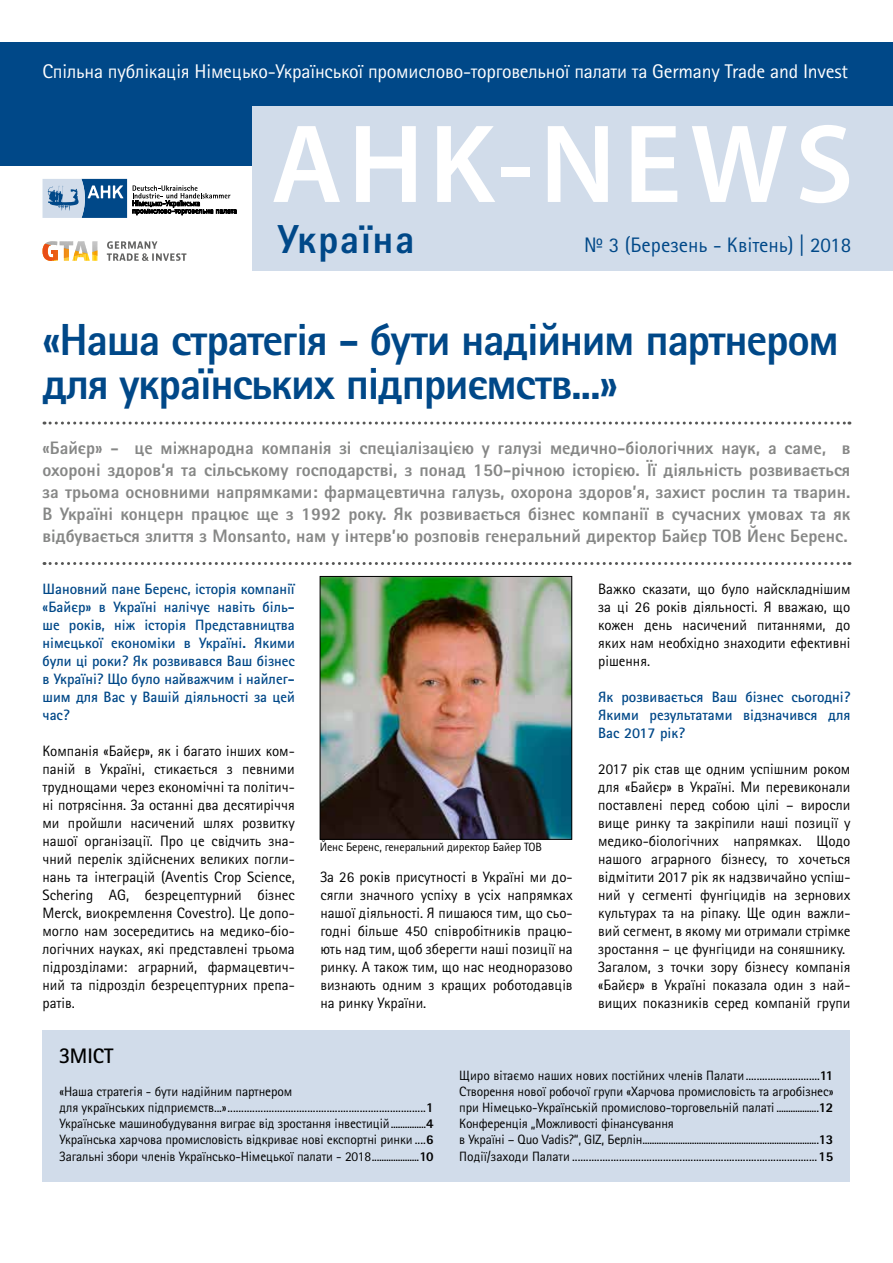
<style>
.page{position:relative;width:893px;height:1263px;background:#fff}
.page>*{position:absolute;margin:0;border:0;box-sizing:border-box;transform-origin:0 0}
.t1{font:600 112.5px "Myriad Pro";letter-spacing:.065em;color:#fff}
.t2{font:800 45px/44.4px "Rotis Sans Serif Pro Cyr";letter-spacing:-.03em;color:#004888}
.t3{font:800 40.5px "Rotis Sans Serif Pro Cyr";letter-spacing:.035em;color:#004888}
.t4{font:21px "Rotis Sans Serif Pro Cyr";color:#004888}
.t5{font:700 21px "Rotis Sans Serif Pro Cyr";color:#000}
.t6{font:19.8px "Rotis Sans Serif Pro Cyr";letter-spacing:-.01em;color:#fff}
.t7{font:800 18px/21.9px "Rotis Sans Serif Pro Cyr";color:#868786;text-align:justify}
.t8{font:15px/18px "Rotis Sans Serif Pro Cyr";color:#000;text-align:justify}
.t9{font:700 15px/18px "Rotis Sans Serif Pro Cyr";color:#004888;text-align:justify}
.t10{font:13.5px/16.2px "Rotis Sans Serif Pro Cyr";letter-spacing:-.01em;color:#000}
.t11{font:12px "Rotis Sans Serif Pro Cyr";letter-spacing:-.01em;color:#000}
.s1{font-weight:800}
</style>
<div class="page">
<svg style="left:133px;top:185px;width:104px;height:30px"></svg>
<svg style="left:43px;top:179px;width:84px;height:39px;background:#658fb7"></svg>
<svg style="left:43px;top:241px;width:55px;height:20px"></svg>
<svg style="left:107px;top:241px;width:79px;height:20px"></svg>
<div style="left:0;top:43px;width:893px;height:123px;background:#004888"></div>
<div style="left:253px;top:106px;width:640px;height:165px;background:#d1dcea"></div>
<div style="left:43px;top:1030px;width:807px;height:152px;background:#d1dcea"></div>
<svg style="left:44px;top:562px;width:806px;height:3px"></svg>
<svg style="left:44px;top:422px;width:806px;height:3px"></svg>
<img style="left:322px;top:578px;width:248px;height:260px">
<div style="left:320px;top:576px;width:252px;height:264px;border:1px solid #000"></div>
<h3 class="t6" style="left:43px;top:60px;width:807px">Спільна публікація Німецько-Української промислово-торговельної палати та Germany Trade and Invest</h3>
<h1 class="t1" style="left:271px;top:93px;width:584px">AHK-NEWS</h1>
<h3 class="t3" style="left:277px;top:213px;width:139px">Україна</h3>
<h3 class="t4" style="left:584px;top:233px;width:269px">№ 3 (Березень - Квітень) | 2018</h3>
<h2 class="t2" style="left:43px;top:317px;width:798px">«Наша стратегія - бути надійним партнером для українських підприємств...»</h2>
<p class="t7" style="left:43px;top:437px;width:809px">«Байєр» - це міжнародна компанія зі спеціалізацією у галузі медично-біологічних наук, а саме, в охороні здоров‘я та сільському господарстві, з понад 150-річною історією. Її діяльність розвивається за трьома основними напрямками: фармацевтична галузь, охорона здоров’я, захист рослин та тварин.<br>В Україні концерн працює ще з 1992 року. Як розвивається бізнес компанії в сучасних умовах та як відбувається злиття з Monsanto, нам у інтерв’ю розповів генеральний директор Байєр ТОВ Йенс Беренс.</p>
<p class="t9" style="left:43px;top:580px;width:254px">Шановний пане Беренс, історія компанії «Байєр» в Україні налічує навіть біль&shy;ше років, ніж історія Представництва німецької економіки в Україні. Якими були ці роки? Як розвивався Ваш бізнес в Україні? Що було найважчим і найлег&shy;шим для Вас у Вашій діяльності за цей час?</p>
<p class="t8" style="left:43px;top:742px;width:254px">Компанія «Байєр», як і багато інших ком&shy;паній в Україні, стикається з певними труднощами через економічні та політич&shy;ні потрясіння. За останні два десятиріччя ми пройшли насичений шлях розвитку нашої організації. Про це свідчить зна&shy;чний перелік здійснених великих погли&shy;нань та інтеграцій (Aventis Crop Science, Sсhering AG, безрецептурний бізнес Merck, виокремлення Covestro). Це допо&shy;могло нам зосередитись на медико-біо&shy;логічних науках, які представлені трьома підрозділами: аграрний, фармацевтич&shy;ний та підрозділ безрецептурних препа&shy;ратів.</p>
<p class="t11" style="left:320px;top:840px;width:224px">Йенс Беренс, генеральний директор Байер ТОВ</p>
<p class="t8" style="left:320px;top:868px;width:254px">За 26 років присутності в Україні ми до&shy;сягли значного успіху в усіх напрямках нашої діяльності. Я пишаюся тим, що сьо&shy;годні більше 450 співробітників працю&shy;ють над тим, щоб зберегти наші позиції на ринку. А також тим, що нас неодноразово визнають одним з кращих роботодавців на ринку України.</p>
<p class="t8" style="left:598px;top:580px;width:254px">Важко сказати, що було найскладнішим за ці 26 років діяльності. Я вважаю, що кожен день насичений питаннями, до яких нам необхідно знаходити ефективні рішення.</p>
<p class="t9" style="left:598px;top:688px;width:254px">Як розвивається Ваш бізнес сьогодні?<br>Якими результатами відзначився для Вас 2017 рік?</p>
<p class="t8" style="left:598px;top:760px;width:254px;text-align:left">2017 рік став ще одним успішним роком для «Байєр» в Україні. Ми перевиконали поставлені перед собою цілі – виросли вище ринку та закріпили наші позиції у медико-біологічних напрямках. Щодо нашого аграрного бізнесу, то хочеться відмітити 2017 рік як надзвичайно успіш&shy;ний у сегменті фунгіцидів на зернових культурах та на ріпаку. Ще один важли&shy;вий сегмент, в якому ми отримали стрімке зростання – це фунгіциди на соняшнику.<br>Загалом, з точки зору бізнесу компанія «Байєр» в Україні показала один з най&shy;вищих показників серед компаній групи</p>
<h3 class="t5" style="left:60px;top:1043px;width:55px">ЗМІСТ</h3>
<p class="t10" style="left:60px;top:1083px;width:376px">«Наша стратегія - бути надійним партнером<br>для українських підприємств...»........................................................................<span class="s1">1<br></span>Українське машинобудування виграє від зростання інвестицій...............<span class="s1">4<br></span>Українська харчова промисловість відкриває нові експортні ринки ....<span class="s1">6<br></span>Загальні збори членів Українсько-Німецької палати - 2018....................<span class="s1">10</span></p>
<p class="t10" style="left:459px;top:1067px;width:376px">Щиро вітаємо наших нових постійних членів Палати...........................<span class="s1">11<br></span>Створення нової робочої групи «Харчова промисловість та агробізнес» при Німецько-Українській промислово-торговельній палаті ..................<span class="s1">12<br></span>Конференція „Можливості фінансування<br>в Україні – Quo Vadis?“, GIZ, Берлін...........................................................................<span class="s1">13<br></span>Події/заходи Палати .........................................................................................<span class="s1">15</span></p>
</div>
